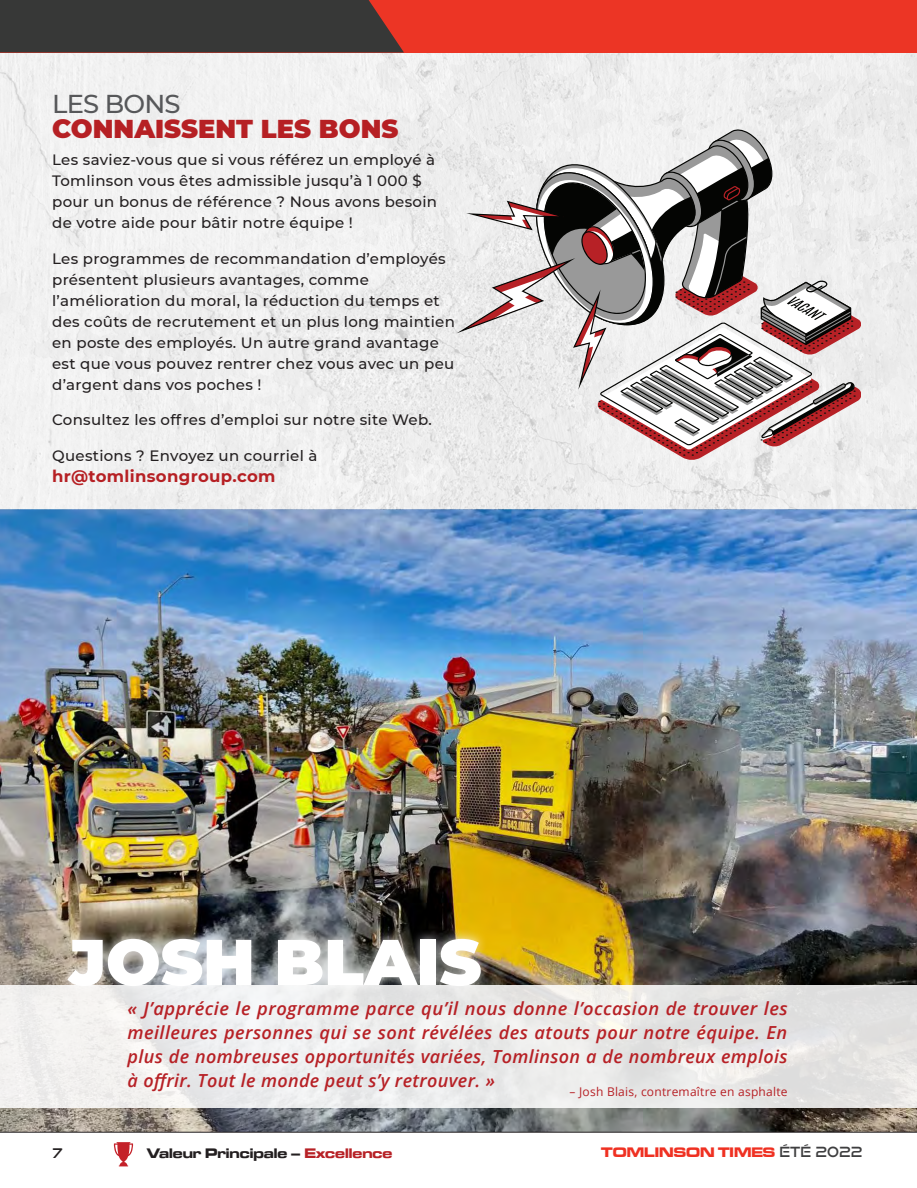
<style>
.page{position:relative;width:917px;height:1188px;background:#fff}
.page>*{position:absolute;margin:0;border:0;box-sizing:border-box;transform-origin:0 0}
.t1{font:900 64.5px "Montserrat";color:#fff}
.t2{font:900 25.8px/25.5px "Montserrat";color:#b62024}
.Body_Copy__Justified{font:italic 600 18px/24px "Open Sans";letter-spacing:.02em;color:#b72126;text-align:justify}
.intor_red{font:700 16.5px "Montserrat";letter-spacing:.02em;color:#b62024}
.intor_red-2{font:500 15px/21px "Montserrat";letter-spacing:.02em;color:#231f20}
.t3{font:14.25px "Microgramma D Bold Exte";color:#231f20}
.t4{font:14.25px "Microgramma D Bold Exte";color:#ef3122}
.t5{font:13.5px "Good Times Rg";color:#231f20}
.Body_Copy__Justified-2{font:12px "Open Sans";letter-spacing:.02em;color:#b72126}
.s1{font-weight:500;color:#57585a}
.s2{color:#b72126}
.s3{font-family:"Good Times Rg";color:#3f3f40}
</style>
<div class="page">
<img style="left:0;top:53px;width:917px;height:1079px">
<div style="left:0;top:985px;width:917px;height:122px;background:linear-gradient(to right,#f2f2f2,#e3e3e2)"></div>
<div style="left:58px;top:928px;width:433px;height:68px;background:#fff;opacity:.75"></div>
<svg style="left:435px;top:99px;width:426px;height:386px;fill:#ececec"></svg>
<div style="left:0;top:0;width:917px;height:53px;background:#ec3525"></div>
<hr style="left:0;top:1132px;width:917px;height:1px;background:#231f20">
<svg style="left:114px;top:1142px;width:19px;height:24px"></svg>
<div style="left:0;top:0;width:404px;height:53px;background:#373837"></div>
<h2 class="t2" style="left:52px;top:89px;width:348px"><span class="s1">LES BONS<br></span>CONNAISSENT LES BONS</h2>
<p class="intor_red-2" style="left:52px;top:148px;width:386px">Les saviez-vous que si vous référez un employé à Tomlinson vous êtes admissible jusqu’à 1 000 $ pour un bonus de référence ? Nous avons besoin de votre aide pour bâtir notre équipe !</p>
<p class="intor_red-2" style="left:52px;top:247px;width:404px">Les programmes de recommandation d’employés présentent plusieurs avantages, comme l’amélioration du moral, la réduction du temps et des coûts de recrutement et un plus long maintien en poste des employés. Un autre grand avantage est que vous pouvez rentrer chez vous avec un peu d’argent dans vos poches !</p>
<p class="intor_red-2" style="left:52px;top:409px;width:381px">Consultez les offres d’emploi sur notre site Web.</p>
<p class="intor_red-2" style="left:52px;top:445px;width:267px">Questions ? Envoyez un courriel à</p>
<p class="intor_red" style="left:52px;top:464px;width:225px">hr@tomlinsongroup.com</p>
<h3 class="t1" style="left:69px;top:914px;width:414px">JOSH BLAIS</h3>
<p class="Body_Copy__Justified" style="left:128px;top:996px;width:661px">« J’apprécie le programme parce qu’il nous donne l’occasion de trouver les meilleures personnes qui se sont révélées des atouts pour notre équipe. En plus de nombreuses opportunités variées, Tomlinson a de nombreux emplois à offrir. Tout le monde peut s’y retrouver. »</p>
<p class="Body_Copy__Justified-2" style="left:569px;top:1083px;width:220px">– Josh Blais, contremaître en asphalte</p>
<p class="t5" style="left:53px;top:1145px;width:12px">7</p>
<p class="t3" style="left:147px;top:1143px;width:247px">Valeur Principale – <span class="s2">Excellence</span></p>
<p class="t4" style="left:601px;top:1143px;width:263px">TOMLINSON TIMES <span class="s3">ÉTÉ 2022</span></p>
</div>
